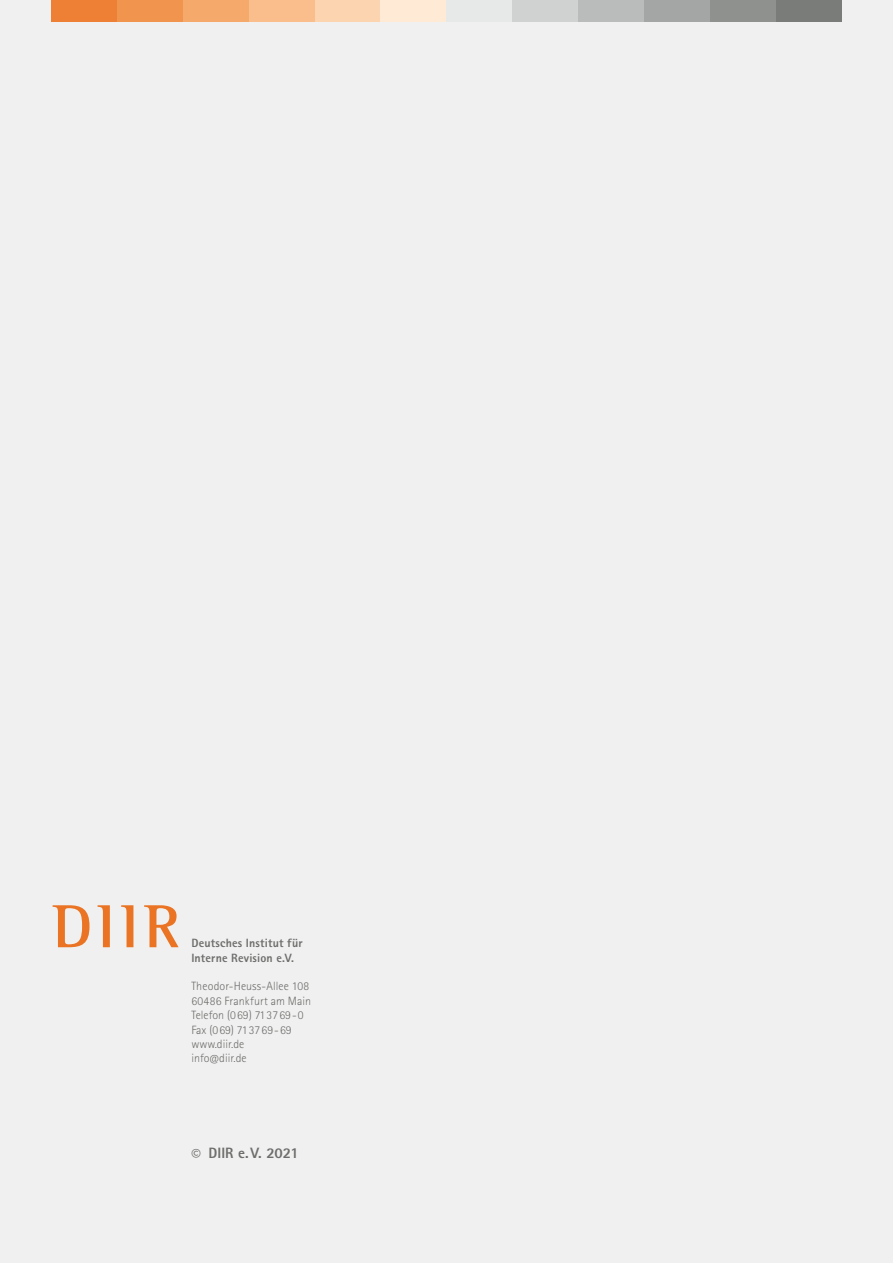
<style>
.page{position:relative;width:893px;height:1263px;background:#eff0ef}
.page>*{position:absolute;margin:0;border:0;box-sizing:border-box;transform-origin:0 0}
.t1{font:800 15px "Rotis Sans Serif Pro";color:#6d6e6b}
.t2{font:300 12px "Rotis Sans Serif Pro";color:#6d6e6b}
.t3{font:800 12px "Rotis Sans Serif Pro";letter-spacing:.015em;color:#6d6e6b}
.s1{font-size:18.75px}
</style>
<div class="page">
<div style="left:710px;top:0;width:65px;height:21px;background:#8e918e"></div>
<div style="left:775px;top:0;width:66px;height:21px;background:#7a7c79"></div>
<div style="left:644px;top:0;width:66px;height:21px;background:#a3a6a4"></div>
<div style="left:578px;top:0;width:66px;height:21px;background:#b9bcba"></div>
<div style="left:512px;top:0;width:66px;height:21px;background:#cfd2d1"></div>
<div style="left:446px;top:0;width:66px;height:21px;background:#e7e8e8"></div>
<div style="left:380px;top:0;width:66px;height:21px;background:#ffead6"></div>
<div style="left:314px;top:0;width:66px;height:21px;background:#fcd4af"></div>
<div style="left:249px;top:0;width:65px;height:21px;background:#f9be8c"></div>
<div style="left:183px;top:0;width:66px;height:21px;background:#f5aa6c"></div>
<div style="left:117px;top:0;width:66px;height:21px;background:#f1954e"></div>
<div style="left:51px;top:0;width:66px;height:21px;background:#ed8034"></div>
<svg style="left:98px;top:905px;width:12px;height:42px"></svg>
<svg style="left:121px;top:905px;width:12px;height:42px"></svg>
<svg style="left:53px;top:905px;width:37px;height:42px"></svg>
<svg style="left:144px;top:905px;width:35px;height:42px"></svg>
<p class="t3" style="left:191px;top:935px;width:113px">Deutsches Institut für</p>
<p class="t3" style="left:191px;top:950px;width:104px">Interne Revision e.V.</p>
<p class="t2" style="left:191px;top:979px;width:119px">Theodor-Heuss-Allee 108</p>
<p class="t2" style="left:191px;top:994px;width:121px">60486 Frankfurt am Main</p>
<p class="t2" style="left:191px;top:1008px;width:114px">Telefon (069) 713769-0</p>
<p class="t2" style="left:191px;top:1023px;width:102px">Fax (069) 713769-69</p>
<p class="t2" style="left:191px;top:1037px;width:54px">www.diir.de</p>
<p class="t2" style="left:191px;top:1051px;width:57px">info@diir.de</p>
<p class="t1" style="left:191px;top:1143px;width:109px"><span class="s1">©</span> DIIR e.V. 2021</p>
</div>
